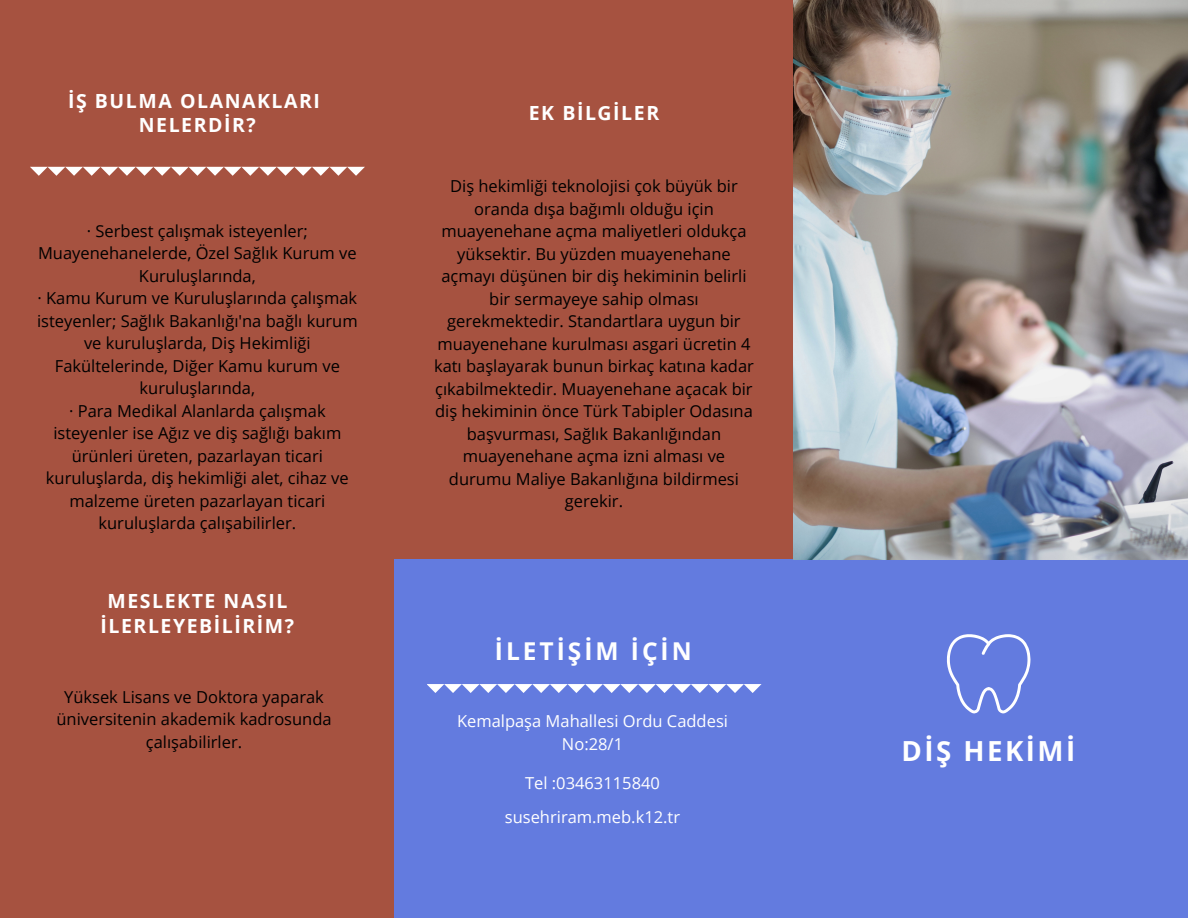
<style>
.page{position:relative;width:1188px;height:918px;background:#a65240}
.page>*{position:absolute;margin:0;border:0;box-sizing:border-box;transform-origin:0 0}
.t1{font:700 27.6px "Open Sans";letter-spacing:.09em;color:#fff}
.t2{font:700 24.6px "Open Sans";letter-spacing:.12em;color:#fff}
.t3{font:700 19.5px/24.8px "Open Sans";letter-spacing:.08em;color:#fff;text-align:center}
.t4{font:16.5px/22.5px "Open Sans";color:#000;text-align:center}
.t5{font:16.5px/22.5px "Open Sans";color:#fff;text-align:center}
</style>
<div class="page">
<div style="left:394px;top:559px;width:794px;height:359px;background:#637bdf"></div>
<svg style="left:427px;top:684px;width:334px;height:9px"></svg>
<img style="left:793px;top:0;width:395px;height:559px">
<svg style="left:947px;top:634px;width:84px;height:80px"></svg>
<svg style="left:30px;top:167px;width:335px;height:9px"></svg>
<p class="t3" style="left:68px;top:88px;width:254px">İŞ BULMA OLANAKLARI</p>
<p class="t3" style="left:139px;top:112px;width:119px">NELERDİR?</p>
<p class="t4" style="left:38px;top:219px;width:320px">· Serbest çalışmak isteyenler;<br>Muayenehanelerde, Özel Sağlık Kurum ve<br>Kuruluşlarında,</p>
<p class="t4" style="left:37px;top:287px;width:322px">· Kamu Kurum ve Kuruluşlarında çalışmak isteyenler; Sağlık Bakanlığı'na bağlı kurum ve kuruluşlarda, Diş Hekimliği Fakültelerinde, Diğer Kamu kurum ve kuruluşlarında,</p>
<p class="t4" style="left:46px;top:399px;width:304px">· Para Medikal Alanlarda çalışmak isteyenler ise Ağız ve diş sağlığı bakım ürünleri üreten, pazarlayan ticari kuruluşlarda, diş hekimliği alet, cihaz ve malzeme üreten pazarlayan ticari kuruluşlarda çalışabilirler.</p>
<p class="t3" style="left:101px;top:588px;width:195px">MESLEKTE NASIL<br>İLERLEYEBİLİRİM?</p>
<p class="t4" style="left:56px;top:685px;width:277px">Yüksek Lisans ve Doktora yaparak üniversitenin akademik kadrosunda çalışabilirler.</p>
<p class="t3" style="left:529px;top:100px;width:132px">EK BİLGİLER</p>
<p class="t4" style="left:434px;top:174px;width:321px">Diş hekimliği teknolojisi çok büyük bir oranda dışa bağımlı olduğu için muayenehane açma maliyetleri oldukça yüksektir. Bu yüzden muayenehane açmayı düşünen bir diş hekiminin belirli bir sermayeye sahip olması gerekmektedir. Standartlara uygun bir muayenehane kurulması asgari ücretin 4 katı başlayarak bunun birkaç katına kadar çıkabilmektedir. Muayenehane açacak bir diş hekiminin önce Türk Tabipler Odasına başvurması, Sağlık Bakanlığından muayenehane açma izni alması ve durumu Maliye Bakanlığına bildirmesi gerekir.</p>
<p class="t2" style="left:495px;top:634px;width:198px">İLETİŞİM İÇİN</p>
<p class="t5" style="left:457px;top:710px;width:273px">Kemalpaşa Mahallesi Ordu Caddesi<br>No:28/1</p>
<p class="t5" style="left:525px;top:772px;width:136px">Tel :03463115840</p>
<p class="t5" style="left:505px;top:805px;width:177px">susehriram.meb.k12.tr</p>
<p class="t1" style="left:901px;top:731px;width:175px">DİŞ HEKİMİ</p>
</div>
